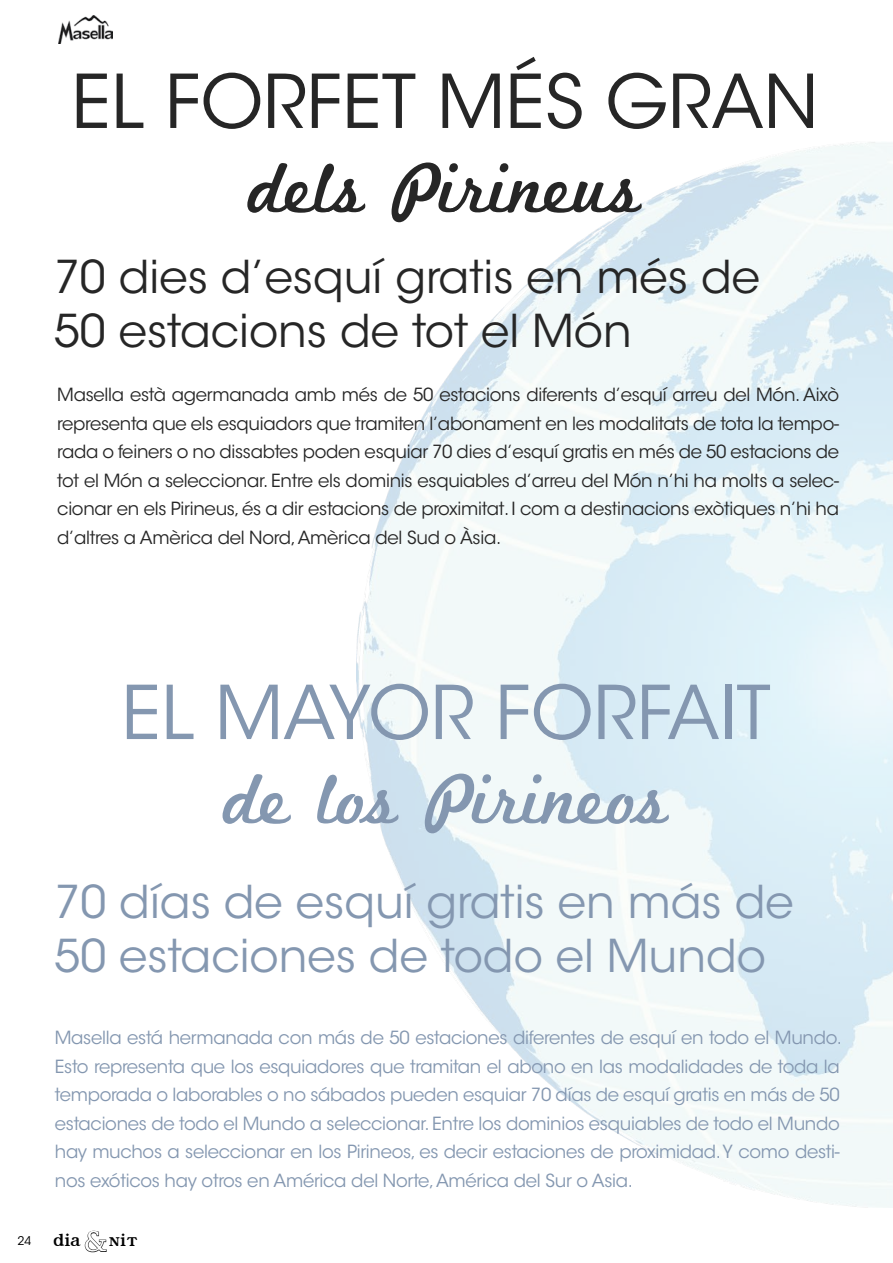
<style>
.page{position:relative;width:893px;height:1263px;background:#fff}
.page>*{position:absolute;margin:0;border:0;box-sizing:border-box;transform-origin:0 0}
.t1{font:73.5px "ITC Avant Garde Std";color:#262626}
.t2{font:73.5px "ITC Avant Garde Std";color:#8497b0}
.t3{font:73.5px "Marketing Script";color:#8497b0}
.t4{font:73.5px "Marketing Script";color:#262626}
.t5{font:45px/54px "ITC Avant Garde Std";color:#8497b0}
.t6{font:45px/54px "ITC Avant Garde Std";color:#262626}
.t7{font:18px/28.5px "ITC Avant Garde Std";letter-spacing:-.015em;color:#262626;text-align:justify}
.t8{font:18px/28.5px "ITC Avant Garde Std";letter-spacing:-.015em;color:#8497b0}
.t9{font:18px "Water Street Detour";color:#000}
.s1{font-family:"ITC Avant Garde Std";font-size:12px}
.s2{font-family:"Bitstream Vera Serif";font-size:27px;color:#fff}
</style>
<div class="page">
<svg style="left:84px;top:1230px;width:23px;height:23px"></svg>
<img style="left:59px;top:16px;width:54px;height:27px">
<img style="left:357px;top:142px;width:536px;height:1066px">
<h1 class="t1" style="left:71px;top:57px;width:749px">EL FORFET MÉS GRAN</h1>
<h1 class="t4" style="left:249px;top:144px;width:394px">dels Pirineus</h1>
<h2 class="t6" style="left:54px;top:250px;width:708px">70 dies d’esquí gratis en més de<br>50 estacions de tot el Món</h2>
<p class="t7" style="left:57px;top:381px;width:783px">Masella està agermanada amb més de 50 estacions diferents d’esquí arreu del Món. Això representa que els esquiadors que tramiten l’abonament en les modalitats de tota la tempo&shy;rada o feiners o no dissabtes poden esquiar 70 dies d’esquí gratis en més de 50 estacions de tot el Món a seleccionar. Entre els dominis esquiables d’arreu del Món n’hi ha molts a selec&shy;cionar en els Pirineus, és a dir estacions de proximitat. I com a destinacions exòtiques n’hi ha d’altres a Amèrica del Nord, Amèrica del Sud o Àsia.</p>
<h1 class="t2" style="left:121px;top:668px;width:651px">EL MAYOR FORFAIT</h1>
<h1 class="t3" style="left:224px;top:755px;width:446px">de los Pirineos</h1>
<h2 class="t5" style="left:54px;top:875px;width:741px">70 días de esquí gratis en más de<br>50 estaciones de todo el Mundo</h2>
<p class="t8" style="left:55px;top:1023px;width:789px">Masella está hermanada con más de 50 estaciones diferentes de esquí en todo el Mundo.<br>Esto representa que los esquiadores que tramitan el abono en las modalidades de toda la temporada o laborables o no sábados pueden esquiar 70 días de esquí gratis en más de 50 estaciones de todo el Mundo a seleccionar. Entre los dominios esquiables de todo el Mundo hay muchos a seleccionar en los Pirineos, es decir estaciones de proximidad. Y como desti&shy;nos exóticos hay otros en América del Norte, América del Sur o Asia.</p>
<p class="t9" style="left:18px;top:1233px;width:122px"><span class="s1">24</span> DIA<span class="s2">&amp;</span>NIT</p>
</div>
